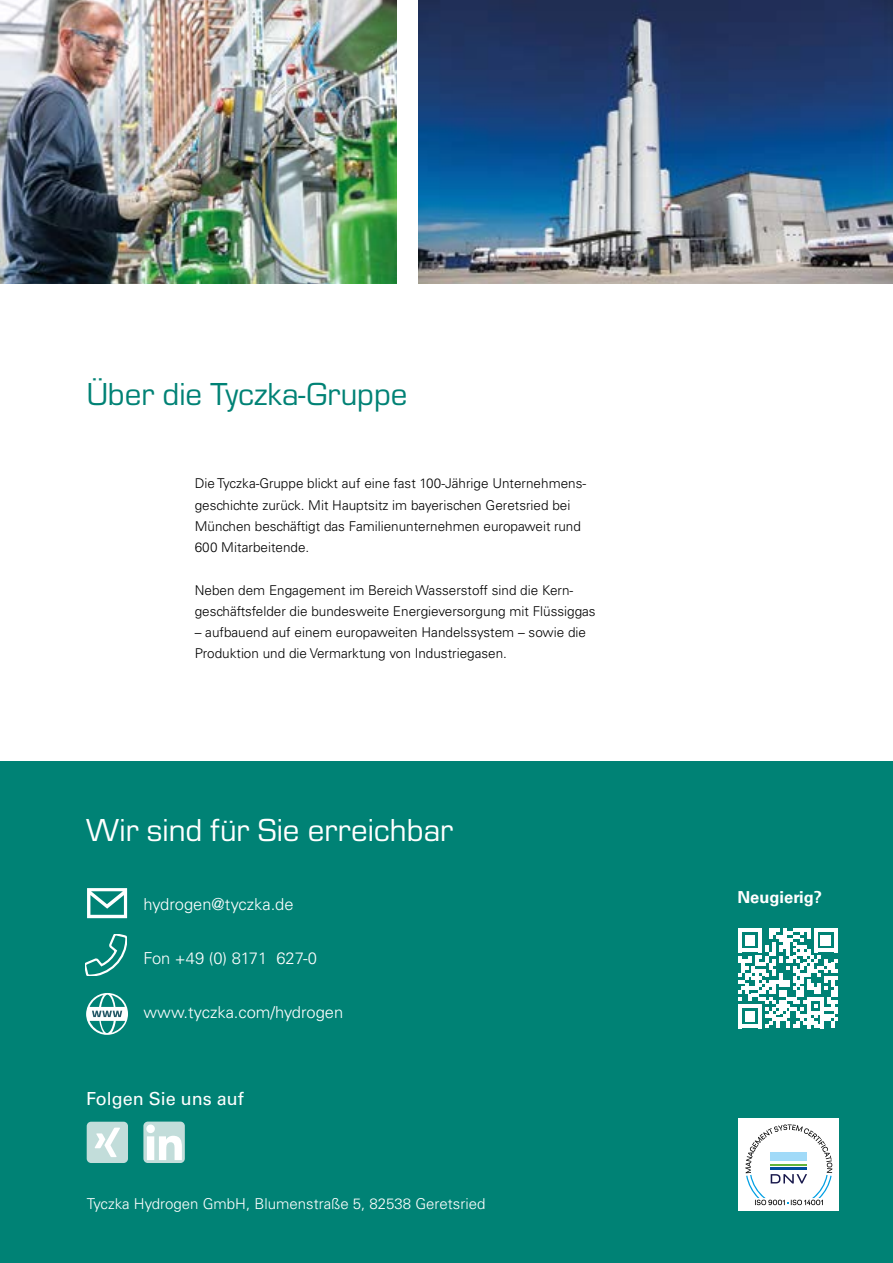
<style>
.page{position:relative;width:893px;height:1263px;background:#fff}
.page>*{position:absolute;margin:0;border:0;box-sizing:border-box;transform-origin:0 0}
.t1{font:33px "Eurostile";color:#fff}
.t2{font:33px "Eurostile";color:#008275}
.t3{font:18px "Univers";color:#fff}
.t4{font:300 16.5px "Univers";color:#fff}
.t5{font:700 16.5px "Univers";color:#fff}
.t6{font:300 15px "Univers";color:#fff}
.t7{font:300 13.5px/21.3px "Univers";color:#000}
</style>
<div class="page">
<div style="left:0;top:761px;width:893px;height:502px;background:#008275"></div>
<svg style="left:738px;top:928px;width:100px;height:100px"></svg>
<svg style="left:85px;top:934px;width:41px;height:42px"></svg>
<svg style="left:87px;top:888px;width:40px;height:30px"></svg>
<svg style="left:86px;top:993px;width:42px;height:42px"></svg>
<svg style="left:87px;top:1122px;width:41px;height:41px;background:#cae1df"></svg>
<svg style="left:143px;top:1121px;width:42px;height:42px;background:#d0e5e3"></svg>
<img style="left:418px;top:0;width:475px;height:283px">
<img style="left:0;top:0;width:397px;height:283px">
<div style="left:739px;top:1118px;width:100px;height:93px;background:#fff"></div>
<svg style="left:745px;top:1124px;width:87px;height:81px"></svg>
<h1 class="t2" style="left:87px;top:372px;width:322px">Über die Tyczka-Gruppe</h1>
<p class="t7" style="left:195px;top:473px;width:393px">Die Tyczka-Gruppe blickt auf eine fast 100-Jährige Unternehmens&shy;geschichte zurück. Mit Hauptsitz im bayerischen Geretsried bei München beschäftigt das Familienunternehmen europaweit rund 600 Mitarbeitende.</p>
<p class="t7" style="left:195px;top:579px;width:402px">Neben dem Engagement im Bereich Wasserstoff sind die Kern&shy;geschäftsfelder die bundesweite Energieversorgung mit Flüssiggas</p>
<p class="t7" style="left:195px;top:622px;width:393px">– aufbauend auf einem europaweiten Handelssystem – sowie die<br>Produktion und die Vermarktung von Industriegasen.</p>
<h1 class="t1" style="left:86px;top:807px;width:369px">Wir sind für Sie erreichbar</h1>
<p class="t4" style="left:144px;top:894px;width:152px">hydrogen@tyczka.de</p>
<p class="t4" style="left:144px;top:948px;width:175px">Fon +49 (0) 8171 627-0</p>
<p class="t4" style="left:144px;top:1002px;width:201px">www.tyczka.com/hydrogen</p>
<h2 class="t3" style="left:86px;top:1088px;width:159px">Folgen Sie uns auf</h2>
<p class="t6" style="left:87px;top:1195px;width:400px">Tyczka Hydrogen GmbH, Blumenstraße 5, 82538 Geretsried</p>
<p class="t5" style="left:737px;top:888px;width:86px">Neugierig?</p>
</div>
